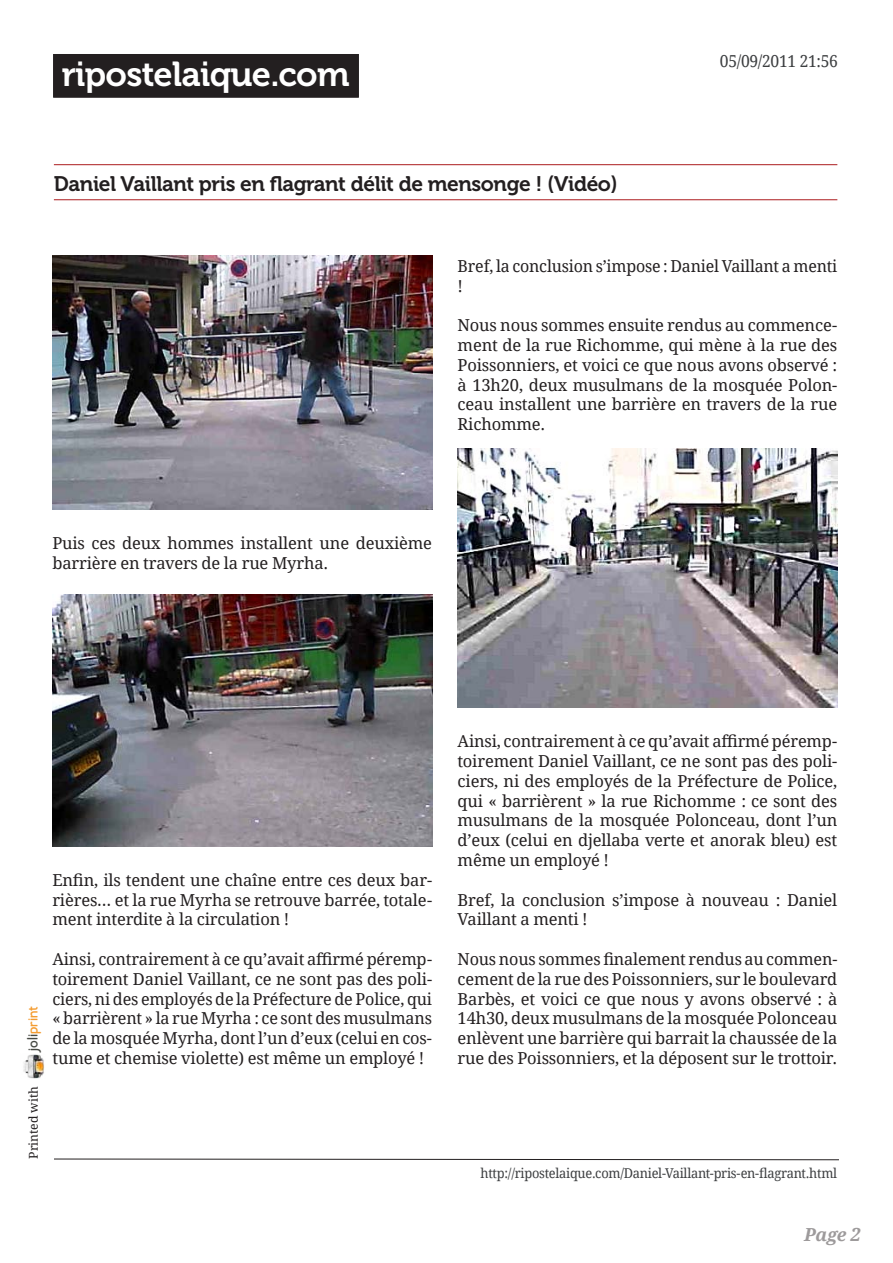
<style>
.page{position:relative;width:893px;height:1263px;background:#fff}
.page>*{position:absolute;margin:0;border:0;box-sizing:border-box;transform-origin:0 0}
.t1{font:34.5px "Museo 700";letter-spacing:-.02em;color:#fff}
.t2{font:21px "Museo 700";letter-spacing:-.02em;color:#231f20}
.t3{font:italic 700 18px "Droid Serif";color:#9d9a9b}
.t4{font:16.5px/19.8px "Droid Serif";letter-spacing:-.01em;color:#231f20;text-align:justify}
.t5{font:16.5px "Droid Serif";letter-spacing:-.02em;color:#3c3e40;scale:.95 1}
.t6{font:700 13.65px "Candela";color:#f49c30}
.t7{font:13.5px "Droid Serif";letter-spacing:-.02em;color:#3c3e40;scale:.95 1}
.t8{font:12.15px "Droid Serif";color:#231f20}
.s1{color:#464943}
</style>
<div class="page">
<img style="left:23px;top:1054px;width:21px;height:25px">
<div style="left:53px;top:54px;width:306px;height:44px;background:#514d4e"></div>
<div style="left:53px;top:54px;width:306px;height:43px;background:#231f20"></div>
<hr style="left:54px;top:164px;width:783px;height:1px;background:#b0272a">
<hr style="left:54px;top:199px;width:783px;height:1px;background:#b0272a">
<img style="left:52px;top:255px;width:380px;height:254px">
<img style="left:52px;top:595px;width:380px;height:251px">
<img style="left:458px;top:449px;width:379px;height:258px">
<svg style="left:54px;top:1158px;width:785px;height:2px"></svg>
<h1 class="t1" style="left:62px;top:55px;width:289px">ripostelaique.com</h1>
<p class="t2" style="left:54px;top:172px;width:566px">Daniel Vaillant pris en flagrant délit de mensonge ! (Vidéo)</p>
<p class="t5" style="left:720px;top:51px;width:126px">05/09/2011 21:56</p>
<p class="t4" style="left:458px;top:256px;width:381px">Bref, la conclusion s’impose : Daniel Vaillant a menti !</p>
<p class="t4" style="left:458px;top:316px;width:381px">Nous nous sommes ensuite rendus au commence&shy;ment de la rue Richomme, qui mène à la rue des Poissonniers, et voici ce que nous avons observé : à 13h20, deux musulmans de la mosquée Polon&shy;ceau installent une barrière en travers de la rue Richomme.</p>
<p class="t4" style="left:52px;top:533px;width:381px">Puis ces deux hommes installent une deuxième barrière en travers de la rue Myrha.</p>
<p class="t6" style="left:24px;top:1051px;width:46px;rotate:-90deg"><span class="s1">joli</span>print</p>
<p class="t8" style="left:26px;top:1159px;width:74px;rotate:-90deg">Printed with</p>
<p class="t4" style="left:52px;top:870px;width:381px">Enfin, ils tendent une chaîne entre ces deux bar&shy;rières… et la rue Myrha se retrouve barrée, totale&shy;ment interdite à la circulation !</p>
<p class="t4" style="left:52px;top:949px;width:381px">Ainsi, contrairement à ce qu’avait affirmé péremp&shy;toirement Daniel Vaillant, ce ne sont pas des poli&shy;ciers, ni des employés de la Préfecture de Police, qui « barrièrent » la rue Myrha : ce sont des musulmans de la mosquée Myrha, dont l’un d’eux (celui en cos&shy;tume et chemise violette) est même un employé !</p>
<p class="t4" style="left:458px;top:731px;width:381px">Ainsi, contrairement à ce qu’avait affirmé péremp&shy;toirement Daniel Vaillant, ce ne sont pas des poli&shy;ciers, ni des employés de la Préfecture de Police, qui « barrièrent » la rue Richomme : ce sont des musulmans de la mosquée Polonceau, dont l’un d’eux (celui en djellaba verte et anorak bleu) est même un employé !</p>
<p class="t4" style="left:458px;top:890px;width:381px">Bref, la conclusion s’impose à nouveau : Daniel<br>Vaillant a menti !</p>
<p class="t4" style="left:458px;top:949px;width:381px">Nous nous sommes finalement rendus au commen&shy;cement de la rue des Poissonniers, sur le boulevard Barbès, et voici ce que nous y avons observé : à 14h30, deux musulmans de la mosquée Polonceau enlèvent une barrière qui barrait la chaussée de la rue des Poissonniers, et la déposent sur le trottoir.</p>
<p class="t7" style="left:480px;top:1165px;width:377px">http://ripostelaique.com/Daniel-Vaillant-pris-en-flagrant.html</p>
<p class="t3" style="left:804px;top:1223px;width:58px">Page 2</p>
</div>
